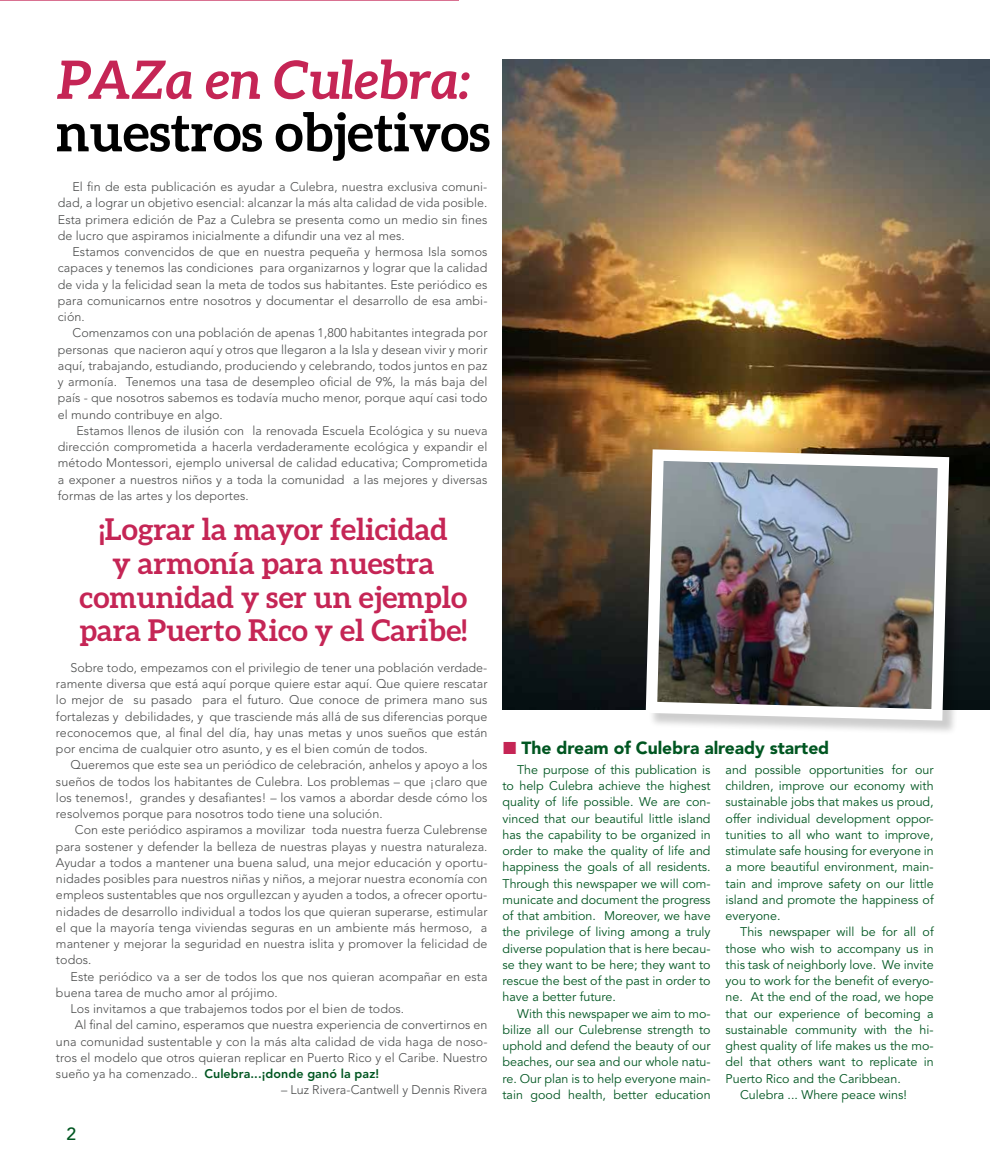
<style>
.page{position:relative;width:990px;height:1170px;background:#fff}
.page>*{position:absolute;margin:0;border:0;box-sizing:border-box;transform-origin:0 0}
.t1{font:700 52.88px "Aleo";color:#000}
.t2{font:italic 700 52.88px "Aleo";color:#c52555}
.t3{font:700 30px/33.8px "Aleo";color:#c52555;text-align:center}
.t4{font:900 17.5px "Avenir LT Std";letter-spacing:-.005em;color:#005621}
.t5{font:500 17.5px "Avenir LT Std";color:#005621}
.t6{font:300 12.5px/16.2px "Avenir LT Std";letter-spacing:.005em;color:#4a4b4b;text-align:justify}
.t7{font:12.5px/16.2px "Avenir LT Std";color:#005621;text-align:justify}
.t8{font:800 12.5px "Avenir LT Std";letter-spacing:.005em;color:#005621}
.s1{font-weight:300;color:#4a4b4b}
.s2{color:#c52555}
</style>
<div class="page">
<img style="left:502px;top:60px;width:488px;height:650px">
<div style="left:648px;top:452px;width:316px;height:284px;background:#000;opacity:.2"></div>
<img style="left:640px;top:444px;width:315px;height:282px">
<hr style="left:0;top:0;width:459px;height:1px;background:#c52555">
<h1 class="t2" style="left:56px;top:49px;width:416px">PAZa en Culebra:</h1>
<h1 class="t1" style="left:56px;top:102px;width:436px">nuestros objetivos</h1>
<p class="t6" style="left:58px;top:179px;width:431px;text-indent:15px">El fin de esta publicación es ayudar a Culebra, nuestra exclusiva comuni&shy;dad, a lograr un objetivo esencial: alcanzar la más alta calidad de vida posible.<br>Esta primera edición de Paz a Culebra se presenta como un medio sin fines de lucro que aspiramos inicialmente a difundir una vez al mes.</p>
<p class="t6" style="left:58px;top:244px;width:431px;text-indent:15px">Estamos convencidos de que en nuestra pequeña y hermosa Isla somos capaces y tenemos las condiciones para organizarnos y lograr que la calidad de vida y la felicidad sean la meta de todos sus habitantes. Este periódico es para comunicarnos entre nosotros y documentar el desarrollo de esa ambi&shy;ción.</p>
<p class="t6" style="left:58px;top:325px;width:431px;text-indent:15px">Comenzamos con una población de apenas 1,800 habitantes integrada por personas que nacieron aquí y otros que llegaron a la Isla y desean vivir y morir aquí, trabajando, estudiando, produciendo y celebrando, todos juntos en paz y armonía. Tenemos una tasa de desempleo oficial de 9%, la más baja del país - que nosotros sabemos es todavía mucho menor, porque aquí casi todo el mundo contribuye en algo.</p>
<p class="t6" style="left:58px;top:422px;width:431px;text-indent:19px">Estamos llenos de ilusión con la renovada Escuela Ecológica y su nueva dirección comprometida a hacerla verdaderamente ecológica y expandir el método Montessori, ejemplo universal de calidad educativa; Comprometida a exponer a nuestros niños y a toda la comunidad a las mejores y diversas formas de las artes y los deportes.</p>
<h2 class="t3" style="left:80px;top:512px;width:389px">¡Lograr la mayor felicidad<br>y armonía para nuestra comunidad y ser un ejemplo para Puerto Rico y el Caribe!</h2>
<p class="t6" style="left:56px;top:660px;width:433px;text-indent:15px">Sobre todo, empezamos con el privilegio de tener una población verdade&shy;ramente diversa que está aquí porque quiere estar aquí. Que quiere rescatar lo mejor de su pasado para el futuro. Que conoce de primera mano sus fortalezas y debilidades, y que trasciende más allá de sus diferencias porque reconocemos que, al final del día, hay unas metas y unos sueños que están por encima de cualquier otro asunto, y es el bien común de todos.</p>
<p class="t6" style="left:56px;top:757px;width:433px;text-indent:15px">Queremos que este sea un periódico de celebración, anhelos y apoyo a los sueños de todos los habitantes de Culebra. Los problemas – que ¡claro que los tenemos!, grandes y desafiantes! – los vamos a abordar desde cómo los resolvemos porque para nosotros todo tiene una solución.</p>
<p class="t6" style="left:56px;top:822px;width:433px;text-indent:19px">Con este periódico aspiramos a movilizar toda nuestra fuerza Culebrense para sostener y defender la belleza de nuestras playas y nuestra naturaleza.<br>Ayudar a todos a mantener una buena salud, una mejor educación y oportu&shy;nidades posibles para nuestros niñas y niños, a mejorar nuestra economía con empleos sustentables que nos orgullezcan y ayuden a todos, a ofrecer oportu&shy;nidades de desarrollo individual a todos los que quieran superarse, estimular el que la mayoría tenga viviendas seguras en un ambiente más hermoso, a mantener y mejorar la seguridad en nuestra islita y promover la felicidad de todos.</p>
<p class="t6" style="left:71px;top:968px;width:418px">Este periódico va a ser de todos los que nos quieran acompañar en esta</p>
<p class="t6" style="left:56px;top:985px;width:223px">buena tarea de mucho amor al prójimo.</p>
<p class="t6" style="left:71px;top:1001px;width:335px">Los invitamos a que trabajemos todos por el bien de todos.</p>
<p class="t6" style="left:75px;top:1017px;width:414px">Al final del camino, esperamos que nuestra experiencia de convertirnos en</p>
<p class="t6" style="left:56px;top:1033px;width:433px">una comunidad sustentable y con la más alta calidad de vida haga de noso-</p>
<p class="t6" style="left:56px;top:1050px;width:433px">tros el modelo que otros quieran replicar en Puerto Rico y el Caribe. Nuestro</p>
<p class="t8" style="left:56px;top:1066px;width:325px"><span class="s1">sueño ya ha comenzado..</span> Culebra...¡donde ganó la paz!</p>
<p class="t6" style="left:281px;top:1082px;width:208px">– Luz Rivera-Cantwell y Dennis Rivera</p>
<h3 class="t5" style="left:67px;top:1124px;width:11px">2</h3>
<h3 class="t4" style="left:503px;top:737px;width:328px"><span class="s2">■</span> The dream of Culebra already started</h3>
<p class="t7" style="left:726px;top:762px;width:210px">and possible opportunities for our children, improve our economy with sustainable jobs that makes us proud, offer individual development oppor&shy;tunities to all who want to improve, stimulate safe housing for everyone in a more beautiful environment, main&shy;tain and improve safety on our little island and promote the happiness of everyone.</p>
<p class="t7" style="left:740px;top:924px;width:195px">This newspaper will be for all of</p>
<p class="t7" style="left:726px;top:941px;width:210px">those who wish to accompany us in</p>
<p class="t7" style="left:726px;top:957px;width:210px">this task of neighborly love. We invite</p>
<p class="t7" style="left:726px;top:973px;width:210px">you to work for the benefit of everyo-</p>
<p class="t7" style="left:726px;top:989px;width:210px">ne. At the end of the road, we hope</p>
<p class="t7" style="left:726px;top:1006px;width:210px">that our experience of becoming a</p>
<p class="t7" style="left:726px;top:1022px;width:210px">sustainable community with the hi-</p>
<p class="t7" style="left:726px;top:1038px;width:210px">ghest quality of life makes us the mo-</p>
<p class="t7" style="left:726px;top:1054px;width:210px">del that others want to replicate in</p>
<p class="t7" style="left:726px;top:1071px;width:177px">Puerto Rico and the Caribbean.</p>
<p class="t7" style="left:740px;top:1087px;width:168px">Culebra ... Where peace wins!</p>
<p class="t7" style="left:502px;top:762px;width:210px;text-indent:15px">The purpose of this publication is to help Culebra achieve the highest quality of life possible. We are con&shy;vinced that our beautiful little island has the capability to be organized in order to make the quality of life and happiness the goals of all residents.<br>Through this newspaper we will com&shy;municate and document the progress of that ambition. Moreover, we have the privilege of living among a truly diverse population that is here becau&shy;se they want to be here; they want to rescue the best of the past in order to have a better future.</p>
<p class="t7" style="left:502px;top:1006px;width:210px;text-indent:15px">With this newspaper we aim to mo&shy;bilize all our Culebrense strength to uphold and defend the beauty of our beaches, our sea and our whole natu&shy;re. Our plan is to help everyone main&shy;tain good health, better education</p>
</div>
